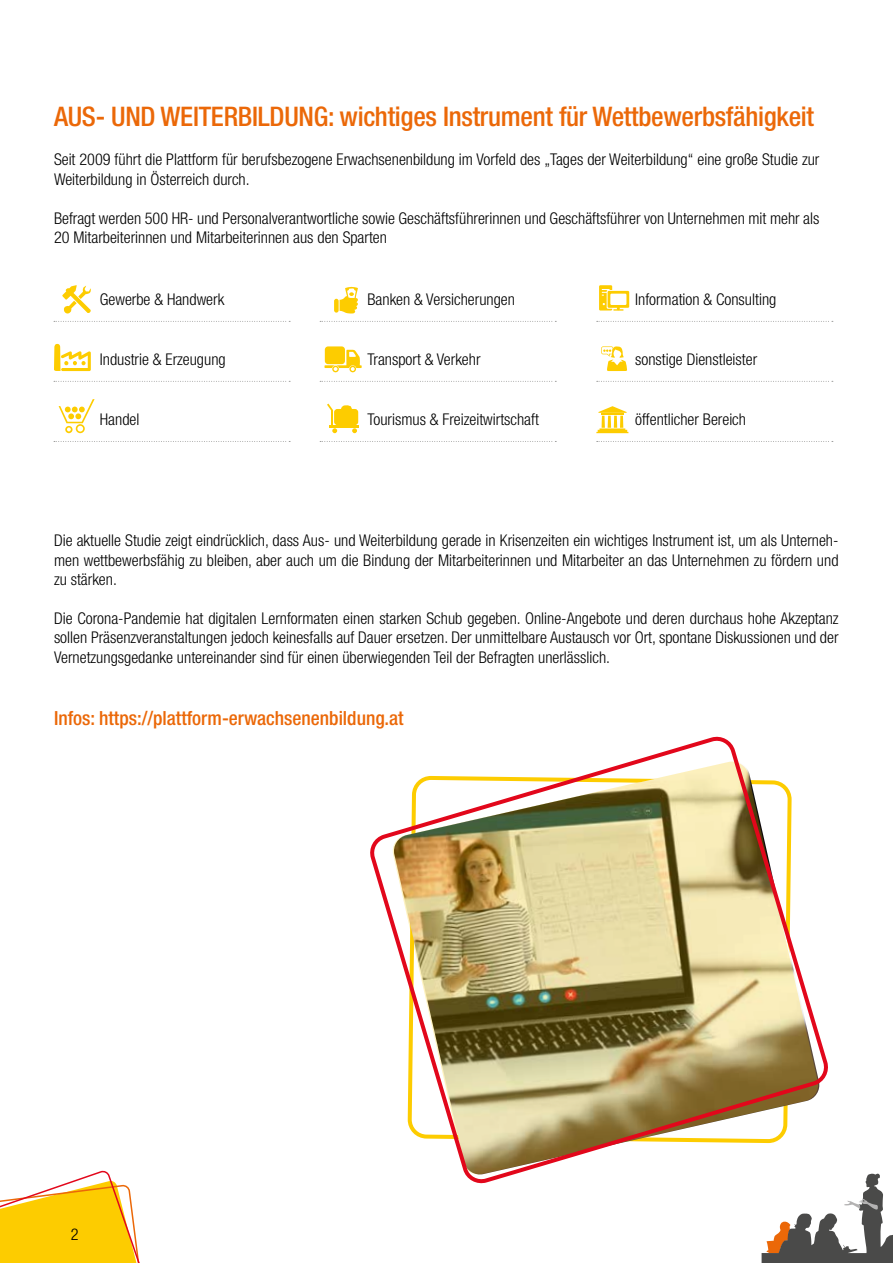
<style>
.page{position:relative;width:893px;height:1263px;background:#fff}
.page>*{position:absolute;margin:0;border:0;box-sizing:border-box;transform-origin:0 0}
.t1{font:500 condensed 27px "Helvetica Neue LT Std";letter-spacing:-.01em;color:#eb6808}
.t2{font:500 condensed 19.5px "Helvetica Neue LT Std";color:#eb6808}
.t3{font:300 condensed 16.2px/19.5px "Helvetica Neue LT Std";color:#000}
</style>
<div class="page">
<svg style="left:0;top:1170px;width:140px;height:93px"></svg>
<svg style="left:762px;top:1173px;width:131px;height:90px"></svg>
<div style="left:325px;top:346px;width:20px;height:18px;background:#fdcc00;border-radius:3px"></div>
<svg style="left:324px;top:350px;width:38px;height:22px"></svg>
<svg style="left:340px;top:287px;width:18px;height:27px"></svg>
<div style="left:334px;top:299px;width:5px;height:14px;background:#fdcc00;border-radius:2px"></div>
<svg style="left:54px;top:344px;width:37px;height:27px"></svg>
<svg style="left:62px;top:285px;width:29px;height:29px"></svg>
<svg style="left:601px;top:346px;width:26px;height:25px"></svg>
<svg style="left:59px;top:399px;width:36px;height:34px"></svg>
<svg style="left:327px;top:404px;width:32px;height:29px"></svg>
<svg style="left:599px;top:285px;width:30px;height:26px"></svg>
<svg style="left:596px;top:406px;width:32px;height:27px"></svg>
<svg style="left:54px;top:321px;width:236px;height:1px"></svg>
<svg style="left:320px;top:321px;width:236px;height:1px"></svg>
<svg style="left:597px;top:321px;width:236px;height:1px"></svg>
<svg style="left:54px;top:381px;width:236px;height:1px"></svg>
<svg style="left:320px;top:381px;width:236px;height:1px"></svg>
<svg style="left:597px;top:381px;width:236px;height:1px"></svg>
<svg style="left:54px;top:441px;width:236px;height:1px"></svg>
<svg style="left:320px;top:441px;width:236px;height:1px"></svg>
<svg style="left:597px;top:441px;width:236px;height:1px"></svg>
<svg style="left:370px;top:737px;width:458px;height:446px"></svg>
<h1 class="t1" style="left:54px;top:101px;width:762px">AUS- UND WEITERBILDUNG: wichtiges Instrument für Wettbewerbsfähigkeit</h1>
<p class="t3" style="left:54px;top:150px;width:767px">Seit 2009 führt die Plattform für berufsbezogene Erwachsenenbildung im Vorfeld des „Tages der Weiterbildung“ eine große Studie zur<br>Weiterbildung in Österreich durch.</p>
<p class="t3" style="left:54px;top:208px;width:767px">Befragt werden 500 HR- und Personalverantwortliche sowie Geschäftsführerinnen und Geschäftsführer von Unternehmen mit mehr als<br>20 Mitarbeiterinnen und Mitarbeiterinnen aus den Sparten</p>
<p class="t3" style="left:100px;top:290px;width:126px">Gewerbe &amp; Handwerk</p>
<p class="t3" style="left:367px;top:290px;width:149px">Banken &amp; Versicherungen</p>
<p class="t3" style="left:635px;top:290px;width:143px">Information &amp; Consulting</p>
<p class="t3" style="left:100px;top:350px;width:127px">Industrie &amp; Erzeugung</p>
<p class="t3" style="left:367px;top:350px;width:115px">Transport &amp; Verkehr</p>
<p class="t3" style="left:635px;top:350px;width:124px">sonstige Dienstleister</p>
<p class="t3" style="left:100px;top:410px;width:41px">Handel</p>
<p class="t3" style="left:367px;top:410px;width:173px">Tourismus &amp; Freizeitwirtschaft</p>
<p class="t3" style="left:635px;top:410px;width:112px">öffentlicher Bereich</p>
<p class="t3" style="left:54px;top:531px;width:786px;text-align:justify">Die aktuelle Studie zeigt eindrücklich, dass Aus- und Weiterbildung gerade in Krisenzeiten ein wichtiges Instrument ist, um als Unterneh&shy;men wettbewerbsfähig zu bleiben, aber auch um die Bindung der Mitarbeiterinnen und Mitarbeiter an das Unternehmen zu fördern und zu stärken.</p>
<p class="t3" style="left:54px;top:608px;width:786px;text-align:justify">Die Corona-Pandemie hat digitalen Lernformaten einen starken Schub gegeben. Online-Angebote und deren durchaus hohe Akzeptanz sollen Präsenzveranstaltungen jedoch keinesfalls auf Dauer ersetzen. Der unmittelbare Austausch vor Ort, spontane Diskussionen und der Vernetzungsgedanke untereinander sind für einen überwiegenden Teil der Befragten unerlässlich.</p>
<p class="t2" style="left:54px;top:707px;width:351px">Infos: https://plattform-erwachsenenbildung.at</p>
<p class="t3" style="left:71px;top:1225px;width:9px">2</p>
</div>
